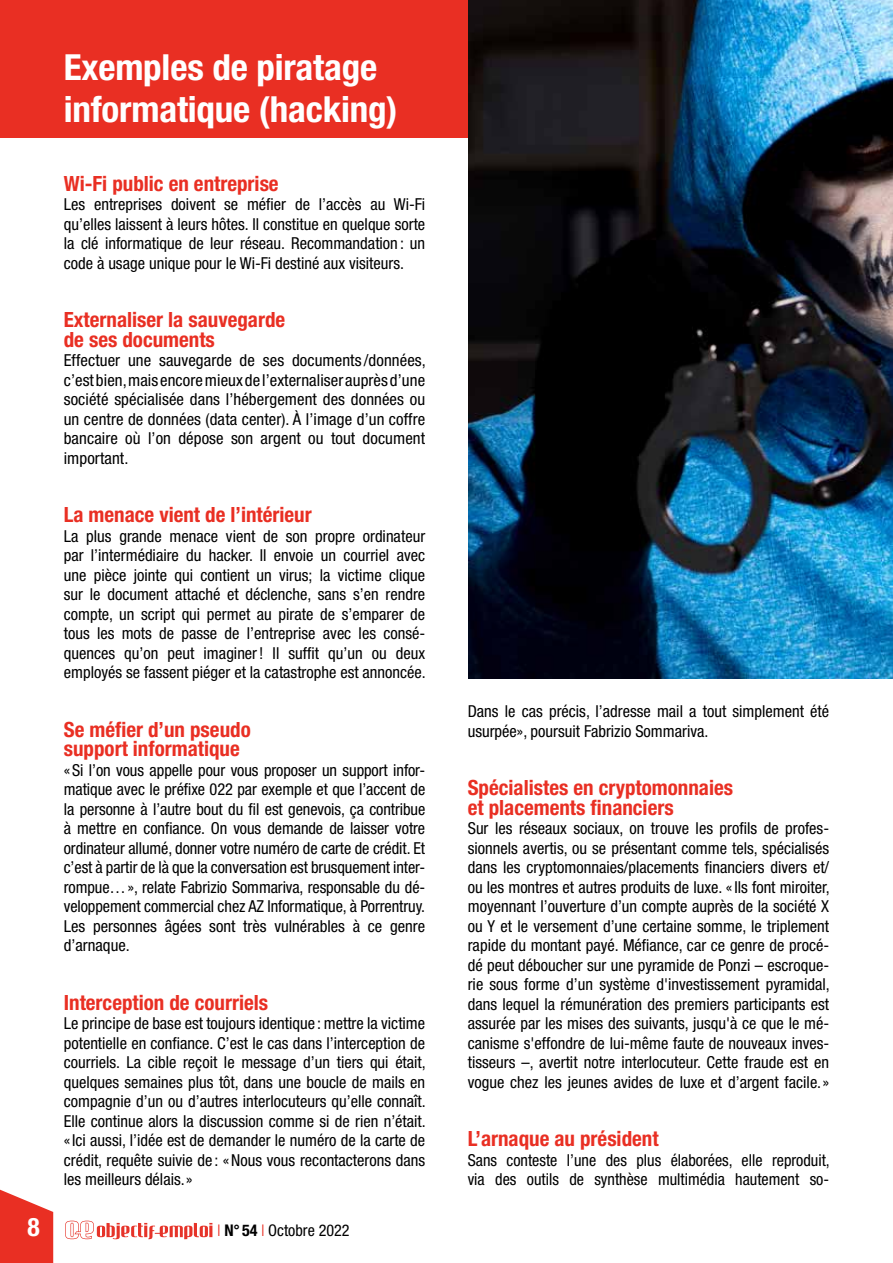
<style>
.page{position:relative;width:893px;height:1263px;background:#fff}
.page>*{position:absolute;margin:0;border:0;box-sizing:border-box;transform-origin:0 0}
.t1{font:700 condensed 36px/42px "Helvetica Neue LT Std";letter-spacing:-.005em;color:#fff}
.t2{font:700 condensed 25.5px "Helvetica Neue LT Std";color:#fff}
.t3{font:700 condensed 21px/19.5px "Helvetica Neue LT Std";color:#e92f23}
.t4{font:condensed 16.5px/19.5px "Helvetica Neue LT Std";color:#000;text-align:justify}
.t5{font:condensed 16.2px "Helvetica Neue LT Std";color:#000}
.s1{font-weight:300;color:#e92f23}
.s2{font-weight:700}
</style>
<div class="page">
<svg style="left:0;top:1189px;width:53px;height:74px"></svg>
<svg style="left:65px;top:1221px;width:147px;height:18px"></svg>
<div style="left:0;top:0;width:893px;height:138px;background:#e92f23"></div>
<img style="left:468px;top:0;width:425px;height:678px">
<h1 class="t1" style="left:64px;top:45px;width:335px">Exemples de piratage informatique (hacking)</h1>
<p class="t3" style="left:64px;top:173px;width:216px">Wi-Fi public en entreprise</p>
<p class="t4" style="left:64px;top:194px;width:363px">Les entreprises doivent se méfier de l’accès au Wi-Fi qu’elles laissent à leurs hôtes. Il constitue en quelque sorte la clé informatique de leur réseau. Recommandation : un code à usage unique pour le Wi-Fi destiné aux visiteurs.</p>
<p class="t3" style="left:64px;top:310px;width:223px">Externaliser la sauvegarde de ses documents</p>
<p class="t4" style="left:64px;top:350px;width:364px">Effectuer une sauvegarde de ses documents /données, c’est bien, mais encore mieux de l’externaliser auprès d’une société spécialisée dans l’hébergement des données ou un centre de données (data center). À l’image d’un coffre bancaire où l’on dépose son argent ou tout document important.</p>
<p class="t3" style="left:64px;top:505px;width:249px">La menace vient de l’intérieur</p>
<p class="t4" style="left:64px;top:526px;width:363px">La plus grande menace vient de son propre ordinateur par l’intermédiaire du hacker. Il envoie un courriel avec une pièce jointe qui contient un virus; la victime clique sur le document attaché et déclenche, sans s’en rendre compte, un script qui permet au pirate de s’emparer de tous les mots de passe de l’entreprise avec les consé&shy;quences qu’on peut imaginer! Il suffit qu’un ou deux employés se fassent piéger et la catastrophe est annoncée.</p>
<p class="t3" style="left:64px;top:719px;width:188px">Se méfier d’un pseudo support informatique</p>
<p class="t4" style="left:64px;top:760px;width:363px">«Si l’on vous appelle pour vous proposer un support infor&shy;matique avec le préfixe 022 par exemple et que l’accent de la personne à l’autre bout du fil est genevois, ça contribue à mettre en confiance. On vous demande de laisser votre ordinateur allumé, donner votre numéro de carte de crédit. Et c’est à partir de là que la conversation est brusquement inter&shy;rompue…», relate Fabrizio Sommariva, responsable du dé&shy;veloppement commercial chez AZ Informatique, à Porrentruy.<br>Les personnes âgées sont très vulnérables à ce genre d’arnaque.</p>
<p class="t3" style="left:64px;top:992px;width:206px">Interception de courriels</p>
<p class="t4" style="left:64px;top:1013px;width:364px">Le principe de base est toujours identique : mettre la victime potentielle en confiance. C’est le cas dans l’interception de courriels. La cible reçoit le message d’un tiers qui était, quelques semaines plus tôt, dans une boucle de mails en compagnie d’un ou d’autres interlocuteurs qu’elle connaît.<br>Elle continue alors la discussion comme si de rien n’était. «Ici aussi, l’idée est de demander le numéro de la carte de crédit, requête suivie de : «Nous vous recontacterons dans les meilleurs délais.»</p>
<h2 class="t2" style="left:28px;top:1211px;width:14px">8</h2>
<p class="t5" style="left:218px;top:1220px;width:134px"><span class="s1">I</span> <span class="s2">N° 54</span> <span class="s1">I</span> Octobre 2022</p>
<p class="t4" style="left:468px;top:701px;width:363px">Dans le cas précis, l’adresse mail a tout simplement été usurpée», poursuit Fabrizio Sommariva.</p>
<p class="t3" style="left:468px;top:778px;width:267px">Spécialistes en cryptomonnaies et placements financiers</p>
<p class="t4" style="left:468px;top:818px;width:364px">Sur les réseaux sociaux, on trouve les profils de profes&shy;sionnels avertis, ou se présentant comme tels, spécialisés dans les cryptomonnaies/placements financiers divers et/ ou les montres et autres produits de luxe. «Ils font miroiter, moyennant l’ouverture d’un compte auprès de la société X ou Y et le versement d’une certaine somme, le triplement rapide du montant payé. Méfiance, car ce genre de procé&shy;dé peut déboucher sur une pyramide de Ponzi – escroque&shy;rie sous forme d’un système d'investissement pyramidal, dans lequel la rémunération des premiers participants est assurée par les mises des suivants, jusqu'à ce que le mé&shy;canisme s'effondre de lui-même faute de nouveaux inves&shy;tisseurs –, avertit notre interlocuteur. Cette fraude est en vogue chez les jeunes avides de luxe et d’argent facile.»</p>
<p class="t3" style="left:468px;top:1129px;width:192px">L’arnaque au président</p>
<p class="t4" style="left:468px;top:1150px;width:364px">Sans conteste l’une des plus élaborées, elle reproduit, via des outils de synthèse multimédia hautement so-</p>
</div>
